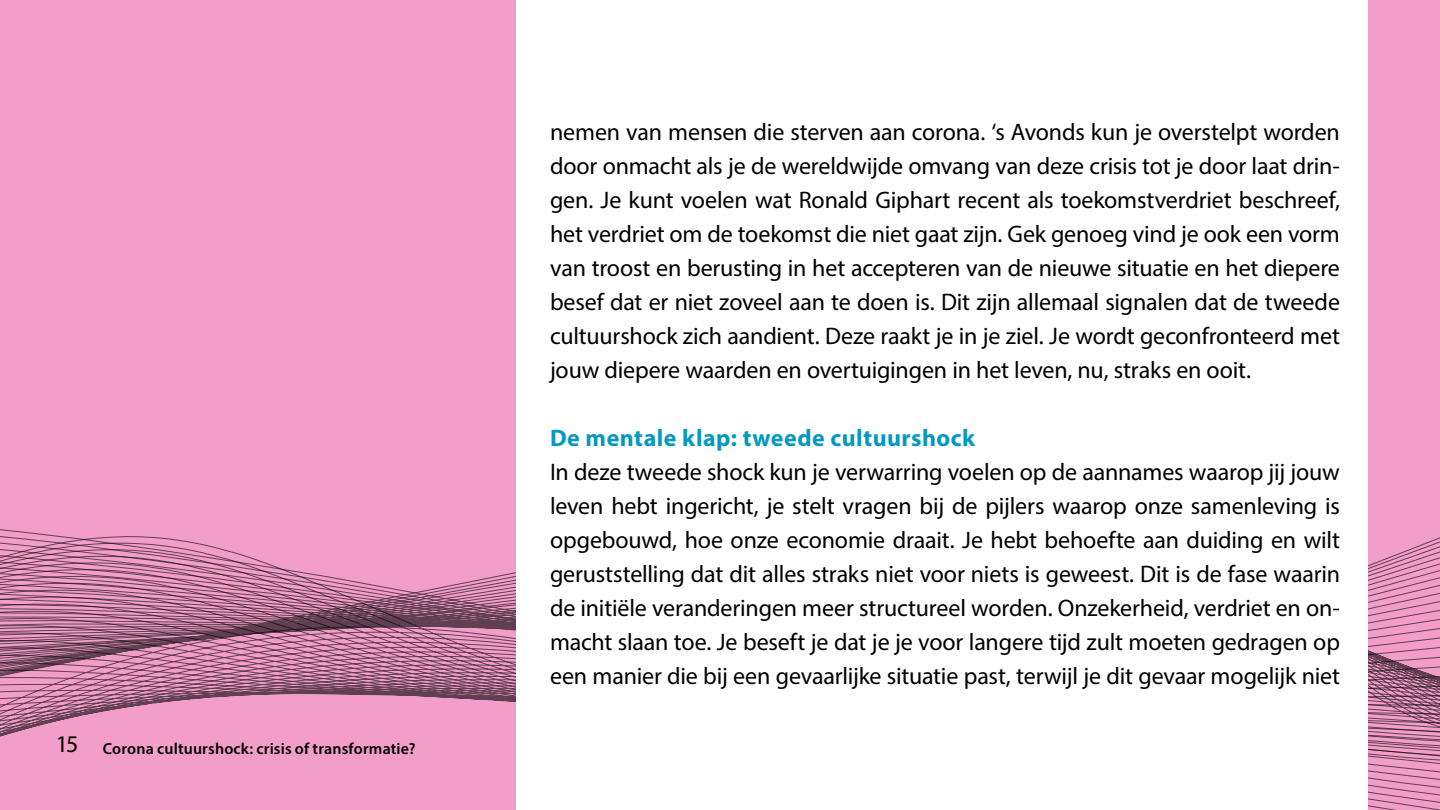
<style>
.page{position:relative;width:1440px;height:810px;background:#f29ec8}
.page>*{position:absolute;margin:0;border:0;box-sizing:border-box;transform-origin:0 0}
.t1{font:24px/34px "Myriad Pro";letter-spacing:-.01em;color:#000;text-align:justify}
.t2{font:700 24px "Myriad Pro";letter-spacing:.02em;color:#0599c1}
.t3{font:600 16px "Myriad Pro";letter-spacing:.01em;color:#000}
.s1{font-weight:400;font-size:24px}
</style>
<div class="page">
<svg style="left:0;top:529px;width:1440px;height:281px"></svg>
<div style="left:516px;top:0;width:852px;height:810px;background:#fff"></div>
<p class="t3" style="left:56px;top:739px;width:361px"><span class="s1">15</span> Corona cultuurshock: crisis of transformatie?</p>
<p class="t1" style="left:550px;top:115px;width:792px">nemen van mensen die sterven aan corona. ‘s Avonds kun je overstelpt worden door onmacht als je de wereldwijde omvang van deze crisis tot je door laat drin&shy;gen. Je kunt voelen wat Ronald Giphart recent als toekomstverdriet beschreef, het verdriet om de toekomst die niet gaat zijn. Gek genoeg vind je ook een vorm van troost en berusting in het accepteren van de nieuwe situatie en het diepere besef dat er niet zoveel aan te doen is. Dit zijn allemaal signalen dat de tweede cultuurshock zich aandient. Deze raakt je in je ziel. Je wordt geconfronteerd met jouw diepere waarden en overtuigingen in het leven, nu, straks en ooit.</p>
<p class="t2" style="left:550px;top:422px;width:427px">De mentale klap: tweede cultuurshock</p>
<p class="t1" style="left:550px;top:455px;width:792px">In deze tweede shock kun je verwarring voelen op de aannames waarop jij jouw leven hebt ingericht, je stelt vragen bij de pijlers waarop onze samenleving is opgebouwd, hoe onze economie draait. Je hebt behoefte aan duiding en wilt geruststelling dat dit alles straks niet voor niets is geweest. Dit is de fase waarin de initiële veranderingen meer structureel worden. Onzekerheid, verdriet en on&shy;macht slaan toe. Je beseft je dat je je voor langere tijd zult moeten gedragen op een manier die bij een gevaarlijke situatie past, terwijl je dit gevaar mogelijk niet</p>
</div>
